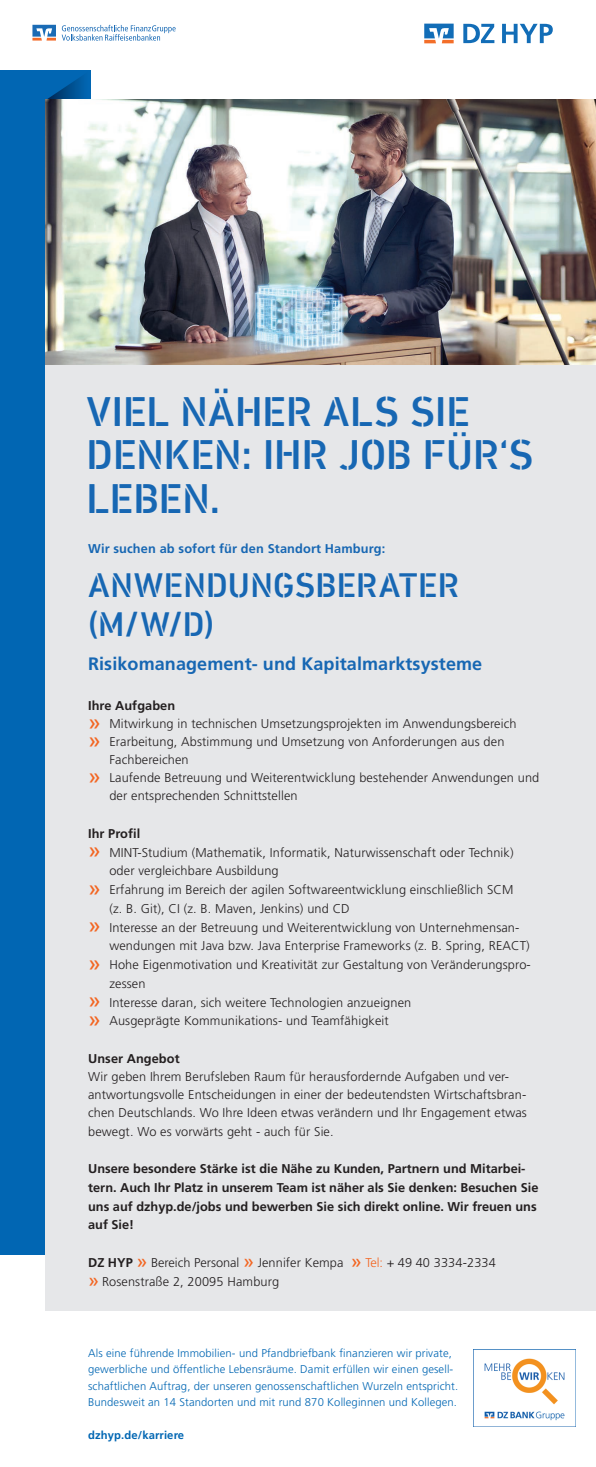
<style>
.page{position:relative;width:596px;height:1467px;background:#fff}
.page>*{position:absolute;margin:0;border:0;box-sizing:border-box;transform-origin:0 0}
.t1{font:500 42px/43.5px "DIN Next Stencil";color:#1767b3}
.t2{font:500 34.5px/39px "DIN Next Stencil";letter-spacing:.005em;color:#1767b3}
.t3{font:700 18px "Frutiger LT Pro";letter-spacing:.005em;color:#1767b3}
.t4{font:300 12.75px/18.3px "Frutiger LT Pro";letter-spacing:.01em;color:#231f20}
.t5{font:700 12.75px/18.8px "Frutiger LT Pro";color:#231f20}
.t6{font:700 12.75px "Frutiger LT Pro";letter-spacing:.01em;color:#1767b3}
.t7{font:300 11.25px/16.5px "Frutiger LT Pro";letter-spacing:.01em;color:#0166b3}
.t8{font:700 11.25px "Frutiger LT Pro";letter-spacing:.01em;color:#0166b3}
.s1{font-weight:400;font-size:22.5px;color:#f36521}
.s2{font-weight:700}
.s3{font-weight:400;font-size:19.5px;color:#f36521}
.s4{color:#f36521}
</style>
<div class="page">
<div style="left:0;top:70px;width:90px;height:1184px;background:#0166b3"></div>
<div style="left:46px;top:364px;width:549px;height:947px;background:#e6e7e9"></div>
<svg style="left:46px;top:76px;width:44px;height:24px"></svg>
<img style="left:46px;top:100px;width:549px;height:265px">
<img style="left:473px;top:1350px;width:92px;height:76px">
<svg style="left:463px;top:24px;width:31px;height:19px"></svg>
<svg style="left:424px;top:24px;width:29px;height:19px"></svg>
<svg style="left:502px;top:24px;width:50px;height:19px"></svg>
<svg style="left:62px;top:25px;width:113px;height:16px"></svg>
<svg style="left:32px;top:25px;width:24px;height:16px"></svg>
<h1 class="t1" style="left:87px;top:391px;width:448px">VIEL NÄHER ALS SIE<br>DENKEN: IHR JOB FÜR‘S<br>LEBEN.</h1>
<p class="t6" style="left:88px;top:541px;width:298px">Wir suchen ab sofort für den Standort Hamburg:</p>
<h2 class="t2" style="left:88px;top:566px;width:372px">ANWENDUNGSBERATER (M/W/D)</h2>
<h3 class="t3" style="left:88px;top:653px;width:395px">Risikomanagement- und Kapitalmarktsysteme</h3>
<p class="t5" style="left:88px;top:697px;width:88px">Ihre Aufgaben</p>
<p class="t4" style="left:88px;top:715px;width:429px"><span class="s1">»</span> Mitwirkung in technischen Umsetzungsprojekten im Anwendungsbereich</p>
<p class="t4" style="left:88px;top:733px;width:417px"><span class="s1">»</span> Erarbeitung, Abstimmung und Umsetzung von Anforderungen aus den</p>
<p class="t4" style="left:109px;top:751px;width:81px">Fachbereichen</p>
<p class="t4" style="left:88px;top:769px;width:452px"><span class="s1">»</span> Laufende Betreuung und Weiterentwicklung bestehender Anwendungen und</p>
<p class="t4" style="left:109px;top:787px;width:190px">der entsprechenden Schnittstellen</p>
<p class="t5" style="left:88px;top:824px;width:54px">Ihr Profil</p>
<p class="t4" style="left:88px;top:843px;width:426px"><span class="s1">»</span> MINT-Studium (Mathematik, Informatik, Naturwissenschaft oder Technik)</p>
<p class="t4" style="left:109px;top:862px;width:171px">oder vergleichbare Ausbildung</p>
<p class="t4" style="left:88px;top:881px;width:426px"><span class="s1">»</span> Erfahrung im Bereich der agilen Softwareentwicklung einschließlich SCM</p>
<p class="t4" style="left:109px;top:899px;width:242px">(z. B. Git), CI (z. B. Maven, Jenkins) und CD</p>
<p class="t4" style="left:88px;top:918px;width:432px"><span class="s1">»</span> Interesse an der Betreuung und Weiterentwicklung von Unternehmensan-</p>
<p class="t4" style="left:109px;top:937px;width:421px">wendungen mit Java bzw. Java Enterprise Frameworks (z. B. Spring, REACT)</p>
<p class="t4" style="left:88px;top:956px;width:444px"><span class="s1">»</span> Hohe Eigenmotivation und Kreativität zur Gestaltung von Veränderungspro-</p>
<p class="t4" style="left:109px;top:974px;width:38px">zessen</p>
<p class="t4" style="left:88px;top:993px;width:324px"><span class="s1">»</span> Interesse daran, sich weitere Technologien anzueignen</p>
<p class="t4" style="left:88px;top:1012px;width:302px"><span class="s1">»</span> Ausgeprägte Kommunikations- und Teamfähigkeit</p>
<p class="t5" style="left:88px;top:1049px;width:93px">Unser Angebot</p>
<p class="t4" style="left:88px;top:1067px;width:440px">Wir geben Ihrem Berufsleben Raum für herausfordernde Aufgaben und ver&shy;antwortungsvolle Entscheidungen in einer der bedeutendsten Wirtschaftsbran&shy;chen Deutschlands. Wo Ihre Ideen etwas verändern und Ihr Engagement etwas bewegt. Wo es vorwärts geht - auch für Sie.</p>
<p class="t5" style="left:88px;top:1159px;width:451px">Unsere besondere Stärke ist die Nähe zu Kunden, Partnern und Mitarbei&shy;tern. Auch Ihr Platz in unserem Team ist näher als Sie denken: Besuchen Sie uns auf dzhyp.de/jobs und bewerben Sie sich direkt online. Wir freuen uns auf Sie!</p>
<p class="t4" style="left:88px;top:1253px;width:409px;line-height:18.8px"><span class="s2">DZ HYP</span> <span class="s3">»</span> Bereich Personal <span class="s3">»</span> Jennifer Kempa <span class="s3">»</span> <span class="s4">Tel:</span> + 49 40 3334-2334 <span class="s3">»</span> Rosenstraße 2, 20095 Hamburg</p>
<p class="t7" style="left:88px;top:1344px;width:371px">Als eine führende Immobilien- und Pfandbriefbank finanzieren wir private, gewerbliche und öffentliche Lebensräume. Damit erfüllen wir einen gesell&shy;schaftlichen Auftrag, der unseren genossenschaftlichen Wurzeln entspricht.<br>Bundesweit an 14 Standorten und mit rund 870 Kolleginnen und Kollegen.</p>
<p class="t8" style="left:88px;top:1428px;width:98px">dzhyp.de/karriere</p>
</div>
